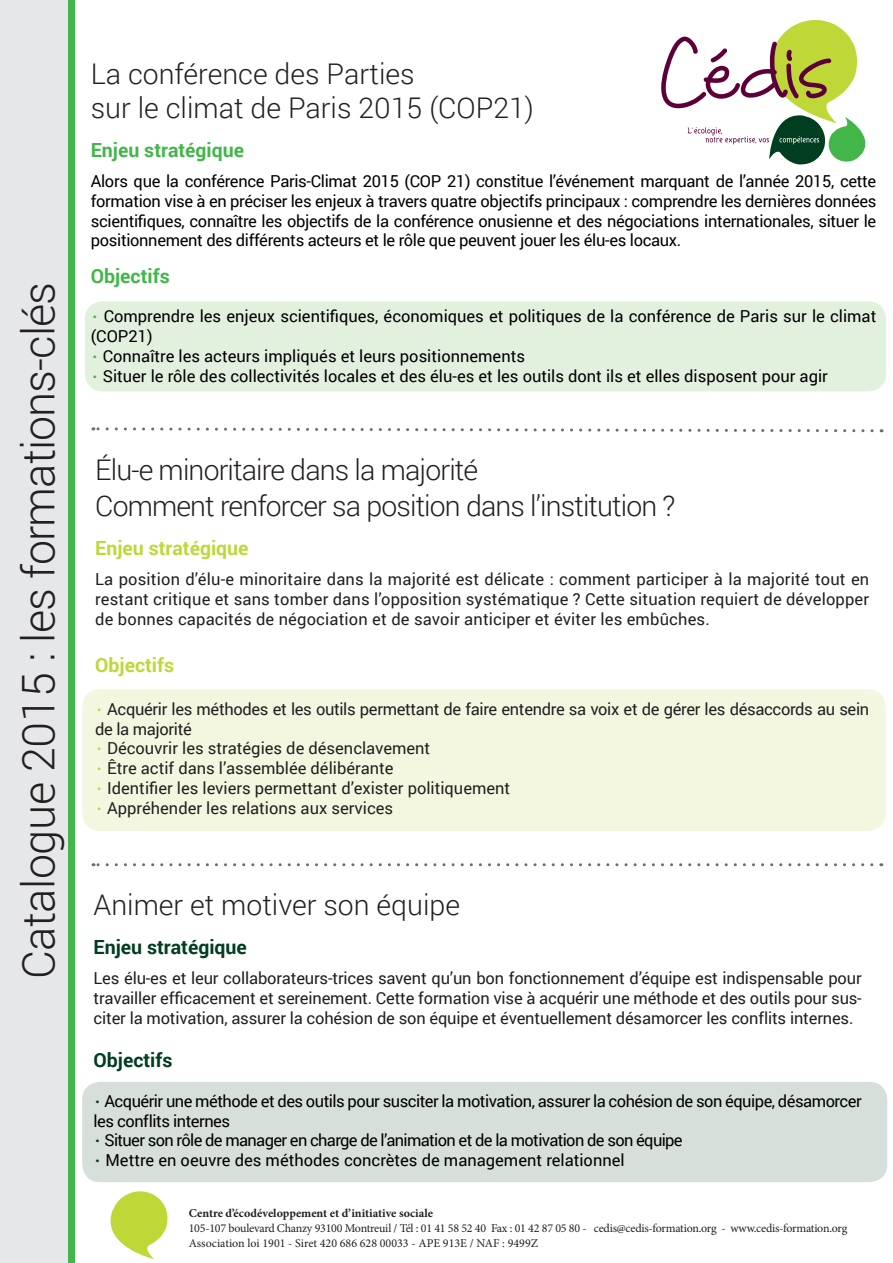
<style>
.page{position:relative;width:893px;height:1263px;background:#fff}
.page>*{position:absolute;margin:0;border:0;box-sizing:border-box;transform-origin:0 0}
.t1{font:300 45px "Roboto";letter-spacing:-.02em;color:#231f20}
.t2{font:300 28.5px/34.2px "Roboto";color:#231f20}
.t3{font:300 28.5px/36px "Roboto";letter-spacing:-.03em;color:#231f20}
.t4{font:700 19.5px "Roboto";color:#c0d738}
.t5{font:700 19.5px "Roboto";color:#003e20}
.t6{font:700 19.5px "Roboto";color:#42b649}
.t7{font:16.5px/19.8px "Roboto";color:#231f20;text-align:justify}
.t8{font:16.5px/19.8px "Roboto";color:#000;text-align:justify}
.t9{font:16.5px/19.8px "Roboto";letter-spacing:-.03em;color:#000}
.t10{font:16.5px/19.8px "Roboto";letter-spacing:-.02em;color:#231f20}
.t11{font:16.5px "Roboto";letter-spacing:-.04em;color:#000}
.t12{font:12px/15px "Minion Pro";letter-spacing:-.02em;color:#231f20}
.t13{font:700 12px "Minion Pro";color:#231f20}
.s1{font-family:"Century Schoolbook";font-size:13.5px;color:#42b649}
.s2{font-family:"Century Schoolbook";font-size:13.5px;color:#c2d83f}
.s3{font-family:"Century Schoolbook";font-size:13.5px;color:#003e20}
</style>
<div class="page">
<div style="left:0;top:0;width:75px;height:1263px;background:#e6e7e9"></div>
<div style="left:68px;top:0;width:7px;height:1263px;background:#41b64a"></div>
<svg style="left:110px;top:1191px;width:58px;height:68px"></svg>
<svg style="left:661px;top:20px;width:204px;height:144px"></svg>
<div style="left:82px;top:1082px;width:805px;height:100px;background:#d6dfd9;border-radius:18px"></div>
<div style="left:82px;top:689px;width:804px;height:142px;background:#f3f7e0;border-radius:18px"></div>
<svg style="left:93px;top:863px;width:779px;height:3px"></svg>
<svg style="left:93px;top:427px;width:781px;height:6px"></svg>
<div style="left:85px;top:301px;width:801px;height:90px;background:#e2f0de;border-radius:18px"></div>
<h1 class="t1" style="left:7px;top:979px;width:699px;rotate:-90deg">Catalogue 2015 : les formations-clés</h1>
<h2 class="t2" style="left:91px;top:56px;width:445px">La conférence des Parties<br>sur le climat de Paris 2015 (COP21)</h2>
<p class="t6" style="left:91px;top:136px;width:155px">Enjeu stratégique</p>
<p class="t8" style="left:91px;top:171px;width:787px">Alors que la conférence Paris-Climat 2015 (COP 21) constitue l’événement marquant de l’année 2015, cette formation vise à en préciser les enjeux à travers quatre objectifs principaux : comprendre les dernières données scientifiques, connaître les objectifs de la conférence onusienne et des négociations internationales, situer le positionnement des différents acteurs et le rôle que peuvent jouer les élu-es locaux.</p>
<p class="t6" style="left:91px;top:262px;width:80px">Objectifs</p>
<p class="t8" style="left:91px;top:306px;width:787px"><span class="s1">•</span> Comprendre les enjeux scientifiques, économiques et politiques de la conférence de Paris sur le climat (COP21)</p>
<p class="t8" style="left:91px;top:345px;width:436px"><span class="s1">•</span> Connaître les acteurs impliqués et leurs positionnements</p>
<p class="t8" style="left:91px;top:365px;width:739px"><span class="s1">•</span> Situer le rôle des collectivités locales et des élu-es et les outils dont ils et elles disposent pour agir</p>
<h2 class="t3" style="left:95px;top:451px;width:582px">élu-e minoritaire dans la majorité<br>Comment renforcer sa position dans l’institution ?</h2>
<p class="t4" style="left:95px;top:534px;width:155px">Enjeu stratégique</p>
<p class="t7" style="left:95px;top:569px;width:775px">La position d’élu-e minoritaire dans la majorité est délicate : comment participer à la majorité tout en restant critique et sans tomber dans l’opposition systématique ? Cette situation requiert de développer de bonnes capacités de négociation et de savoir anticiper et éviter les embûches.</p>
<p class="t4" style="left:95px;top:651px;width:80px">Objectifs</p>
<p class="t10" style="left:95px;top:698px;width:775px"><span class="s2">•</span> Acquérir les méthodes et les outils permettant de faire entendre sa voix et de gérer les désaccords au sein de la majorité</p>
<p class="t7" style="left:95px;top:738px;width:337px"><span class="s2">•</span> Découvrir les stratégies de désenclavement</p>
<p class="t7" style="left:95px;top:758px;width:300px"><span class="s2">•</span> être actif dans l’assemblée délibérante</p>
<p class="t7" style="left:95px;top:778px;width:417px"><span class="s2">•</span> Identifier les leviers permettant d’exister politiquement</p>
<p class="t7" style="left:95px;top:797px;width:299px"><span class="s2">•</span> Appréhender les relations aux services</p>
<h2 class="t2" style="left:94px;top:887px;width:368px">Animer et motiver son équipe</h2>
<p class="t5" style="left:94px;top:934px;width:155px">Enjeu stratégique</p>
<p class="t7" style="left:94px;top:968px;width:770px">Les élu-es et leur collaborateurs-trices savent qu’un bon fonctionnement d’équipe est indispensable pour travailler efficacement et sereinement. Cette formation vise à acquérir une méthode et des outils pour sus&shy;citer la motivation, assurer la cohésion de son équipe et éventuellement désamorcer les conflits internes.</p>
<p class="t5" style="left:94px;top:1046px;width:80px">Objectifs</p>
<p class="t9" style="left:94px;top:1090px;width:770px"><span class="s3">•</span> Acquérir une méthode et des outils pour susciter la motivation, assurer la cohésion de son équipe, désamorcer les conflits internes</p>
<p class="t11" style="left:94px;top:1129px;width:591px"><span class="s3">•</span> Situer son rôle de manager en charge de l’animation et de la motivation de son équipe</p>
<p class="t8" style="left:94px;top:1150px;width:533px"><span class="s3">•</span> Mettre en oeuvre des méthodes concrètes de management relationnel</p>
<p class="t13" style="left:189px;top:1204px;width:246px">Centre d’écodéveloppement et d’initiative sociale</p>
<p class="t12" style="left:189px;top:1220px;width:660px">105-107 boulevard Chanzy 93100 Montreuil / Tél : 01 41 58 52 40 Fax : 01 42 87 05 80 - cedis@cedis-formation.org - www.cedis-formation.org<br>Association loi 1901 - Siret 420 686 628 00033 - APE 913E / NAF : 9499Z</p>
</div>
